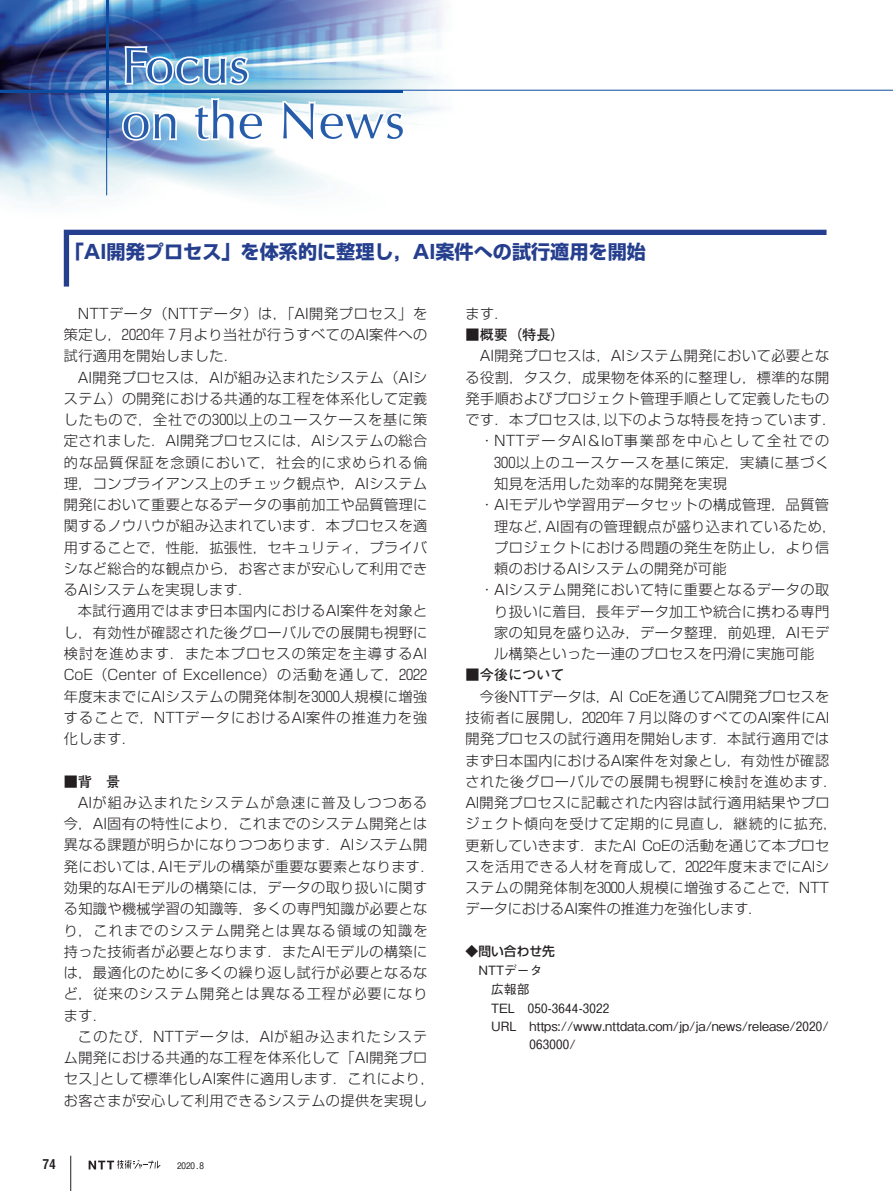
<style>
.page{position:relative;width:893px;height:1191px;background:#fff}
.page>*{position:absolute;margin:0;border:0;box-sizing:border-box;transform-origin:0 0}
.t1{font:700 19.2px "Shin Go Pr 6";color:#253f8e}
.t2{font:300 14.1px/21.3px "Shin Go Pr 6";letter-spacing:.03em;color:#231f20;text-align:justify}
.t3{font:300 14.1px "Shin Go Pr 6";letter-spacing:.125em;color:#231f20}
.t4{font:300 14.1px "Shin Go Pr 6";letter-spacing:.06em;color:#231f20}
.t5{font:700 14.1px "Futo Go B101 Pr 6";color:#231f20}
.t6{font:13.5px "Midashi Go Pr 6 MB31";color:#231f20}
.t7{font:500 12.75px "Gothic BBB Pr 6";color:#231f20}
.t8{font:500 12.75px "Gothic BBB Pr 6";letter-spacing:.025em;color:#231f20}
.t9{font:500 12.75px "Shin Go Pr 6";color:#231f20}
.t10{font:500 9px "Gothic BBB Pr 6";color:#231f20}
</style>
<div class="page">
<svg style="left:89px;top:1160px;width:72px;height:9px"></svg>
<hr style="left:70px;top:1155px;width:1px;height:36px;background:#231f20">
<img style="left:0;top:0;width:459px;height:205px">
<hr style="left:0;top:90px;width:893px;height:1px;background:#0d4da1">
<hr style="left:0;top:90px;width:403px;height:2px;background:#0d4da1">
<hr style="left:107px;top:0;width:2px;height:138px;background:#0d4da1">
<hr style="left:106px;top:0;width:1px;height:195px;background:#0d4da1">
<svg style="left:123px;top:44px;width:129px;height:44px;background:#709fce"></svg>
<svg style="left:120px;top:109px;width:60px;height:34px"></svg>
<svg style="left:192px;top:96px;width:74px;height:47px"></svg>
<svg style="left:280px;top:99px;width:127px;height:44px"></svg>
<svg style="left:63px;top:229px;width:764px;height:58px"></svg>
<h1 class="t1" style="left:65px;top:237px;width:583px">「AI開発プロセス」を体系的に整理し，AI案件への試行適用を開始</h1>
<p class="t2" style="left:64px;top:301px;width:365px;text-indent:14px">NTTデータ（NTTデータ）は，「AI開発プロセス」を策定し，2020年 7 月より当社が行うすべてのAI案件への試行適用を開始しました．</p>
<p class="t2" style="left:64px;top:365px;width:365px;text-indent:14px">AI開発プロセスは，AIが組み込まれたシステム（AIシステム）の開発における共通的な工程を体系化して定義したもので，全社での300以上のユースケースを基に策定されました．AI開発プロセスには，AIシステムの総合的な品質保証を念頭において，社会的に求められる倫理，コンプライアンス上のチェック観点や，AIシステム開発において重要となるデータの事前加工や品質管理に関するノウハウが組み込まれています．本プロセスを適用することで，性能，拡張性，セキュリティ，プライバシなど総合的な観点から，お客さまが安心して利用できるAIシステムを実現します．</p>
<p class="t2" style="left:64px;top:599px;width:365px;text-indent:14px">本試行適用ではまず日本国内におけるAI案件を対象とし，有効性が確認された後グローバルでの展開も視野に検討を進めます．また本プロセスの策定を主導するAI CoE（Center of Excellence）の活動を通して，2022年度末までにAIシステムの開発体制を3000人規模に増強することで，NTTデータにおけるAI案件の推進力を強化します．</p>
<p class="t5" style="left:64px;top:770px;width:58px">■背　景</p>
<p class="t2" style="left:64px;top:790px;width:372px;text-align:left;text-indent:14px">AIが組み込まれたシステムが急速に普及しつつある今，AI固有の特性により，これまでのシステム開発とは異なる課題が明らかになりつつあります．AIシステム開発においては，AIモデルの構築が重要な要素となります．効果的なAIモデルの構築には，データの取り扱いに関する知識や機械学習の知識等，多くの専門知識が必要となり，これまでのシステム開発とは異なる領域の知識を持った技術者が必要となります．またAIモデルの構築には，最適化のために多くの繰り返し試行が必要となるなど，従来のシステム開発とは異なる工程が必要になります．</p>
<p class="t2" style="left:64px;top:1024px;width:372px;text-align:center">このたび，NTTデータは，AIが組み込まれたシステ<br>ム開発における共通的な工程を体系化して「AI開発プロセス」として標準化しAI案件に適用します．これにより，お客さまが安心して利用できるシステムの提供を実現し</p>
<p class="t6" style="left:43px;top:1153px;width:15px">74</p>
<p class="t10" style="left:177px;top:1158px;width:29px">2020.8</p>
<p class="t2" style="left:466px;top:301px;width:34px">ます.</p>
<p class="t5" style="left:466px;top:323px;width:100px">■概要（特長）</p>
<p class="t2" style="left:480px;top:344px;width:351px">AI開発プロセスは，AIシステム開発において必要とな</p>
<p class="t2" style="left:466px;top:365px;width:365px">る役割，タスク，成果物を体系的に整理し，標準的な開</p>
<p class="t2" style="left:466px;top:387px;width:365px">発手順およびプロジェクト管理手順として定義したもの</p>
<p class="t2" style="left:466px;top:408px;width:372px">です．本プロセスは，以下のような特長を持っています．</p>
<p class="t3" style="left:483px;top:429px;width:347px">・ NTTデータAI＆IoT事業部を中心として全社での</p>
<p class="t4" style="left:494px;top:451px;width:336px">300以上のユースケースを基に策定，実績に基づく</p>
<p class="t2" style="left:494px;top:472px;width:234px">知見を活用した効率的な開発を実現</p>
<p class="t2" style="left:483px;top:493px;width:347px">・ AIモデルや学習用データセットの構成管理，品質管</p>
<p class="t2" style="left:494px;top:514px;width:344px">理など，AI固有の管理観点が盛り込まれているため，</p>
<p class="t2" style="left:494px;top:535px;width:337px">プロジェクトにおける問題の発生を防止し，より信</p>
<p class="t2" style="left:494px;top:557px;width:234px">頼のおけるAIシステムの開発が可能</p>
<p class="t2" style="left:483px;top:578px;width:347px">・ AIシステム開発において特に重要となるデータの取</p>
<p class="t2" style="left:494px;top:599px;width:337px">り扱いに着目，長年データ加工や統合に携わる専門</p>
<p class="t2" style="left:494px;top:620px;width:337px">家の知見を盛り込み，データ整理，前処理，AIモデ</p>
<p class="t2" style="left:494px;top:642px;width:321px">ル構築といった一連のプロセスを円滑に実施可能</p>
<p class="t5" style="left:466px;top:664px;width:100px">■今後について</p>
<p class="t2" style="left:465px;top:684px;width:373px;text-align:left;text-indent:14px">今後NTTデータは，AI CoEを通じてAI開発プロセスを技術者に展開し，2020年７月以降のすべてのAI案件にAI開発プロセスの試行適用を開始します．本試行適用ではまず日本国内におけるAI案件を対象とし，有効性が確認された後グローバルでの展開も視野に検討を進めます．<br>AI開発プロセスに記載された内容は試行適用結果やプロジェクト傾向を受けて定期的に見直し，継続的に拡充，更新していきます．またAI CoEの活動を通じて本プロセスを活用できる人材を育成して，2022年度末までにAIシステムの開発体制を3000人規模に増強することで，NTTデータにおけるAI案件の推進力を強化します．</p>
<p class="t9" style="left:466px;top:940px;width:91px">◆問い合わせ先</p>
<p class="t7" style="left:478px;top:959px;width:66px">NTTデータ</p>
<p class="t7" style="left:491px;top:978px;width:40px">広報部</p>
<p class="t8" style="left:491px;top:998px;width:120px">TEL　050-3644-3022</p>
<p class="t7" style="left:491px;top:1016px;width:339px">URL　https://www.nttdata.com/jp/ja/news/release/2020/</p>
<p class="t7" style="left:529px;top:1034px;width:48px">063000/</p>
</div>
